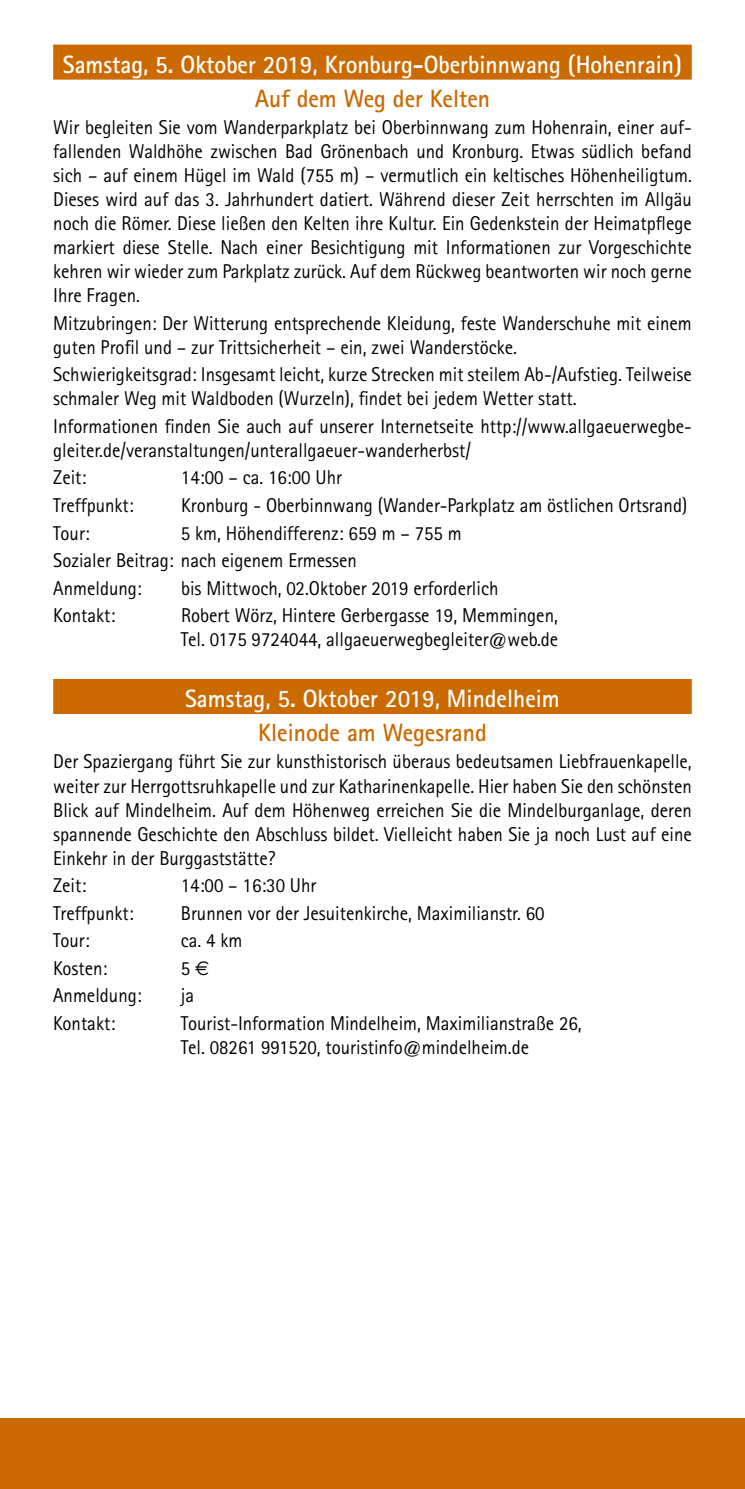
<style>
.page{position:relative;width:745px;height:1489px;background:#fff}
.page>*{position:absolute;margin:0;border:0;box-sizing:border-box;transform-origin:0 0}
.t1{font:700 25px "Rotis Sans Serif";color:#fff;scale:.94 1}
.t2{font:700 25px "Rotis Sans Serif";color:#ca6a00;scale:.94 1}
.t3{font:20px/24px "Rotis Sans Serif";color:#000;scale:.94 1}
.s1{font-family:"Euro Sans"}
</style>
<div class="page">
<div style="left:0;top:1417px;width:744px;height:71px;background:#ca6a00"></div>
<div style="left:53px;top:45px;width:638px;height:35px;background:#ca6a00"></div>
<div style="left:53px;top:679px;width:638px;height:35px;background:#ca6a00"></div>
<p class="t1" style="left:63px;top:49px;width:659px">Samstag, 5. Oktober 2019, Kronburg-Oberbinnwang (Hohenrain)</p>
<p class="t2" style="left:255px;top:82px;width:251px">Auf dem Weg der Kelten</p>
<p class="t3" style="left:53px;top:115px;width:680px;text-align:justify">Wir begleiten Sie vom Wanderparkplatz bei Oberbinnwang zum Hohenrain, einer auf&shy;fallenden Waldhöhe zwischen Bad Grönenbach und Kronburg. Etwas südlich befand sich – auf einem Hügel im Wald (755 m) – vermutlich ein keltisches Höhenheiligtum.<br>Dieses wird auf das 3. Jahrhundert datiert. Während dieser Zeit herrschten im Allgäu noch die Römer. Diese ließen den Kelten ihre Kultur. Ein Gedenkstein der Heimatpflege markiert diese Stelle. Nach einer Besichtigung mit Informationen zur Vorgeschichte kehren wir wieder zum Parkplatz zurück. Auf dem Rückweg beantworten wir noch gerne Ihre Fragen.</p>
<p class="t3" style="left:53px;top:311px;width:680px">Mitzubringen: Der Witterung entsprechende Kleidung, feste Wanderschuhe mit einem guten Profil und – zur Trittsicherheit – ein, zwei Wanderstöcke.</p>
<p class="t3" style="left:53px;top:362px;width:680px">Schwierigkeitsgrad: Insgesamt leicht, kurze Strecken mit steilem Ab-/Aufstieg. Teilweise schmaler Weg mit Waldboden (Wurzeln), findet bei jedem Wetter statt.</p>
<p class="t3" style="left:53px;top:414px;width:680px">Informationen finden Sie auch auf unserer Internetseite http://www.allgaeuerwegbe&shy;gleiter.de/veranstaltungen/unterallgaeuer-wanderherbst/</p>
<p class="t3" style="left:53px;top:465px;width:37px">Zeit:</p>
<p class="t3" style="left:181px;top:465px;width:173px">14:00 – ca. 16:00 Uhr</p>
<p class="t3" style="left:53px;top:493px;width:87px">Treffpunkt:</p>
<p class="t3" style="left:181px;top:493px;width:539px">Kronburg - Oberbinnwang (Wander-Parkplatz am östlichen Ortsrand)</p>
<p class="t3" style="left:53px;top:520px;width:40px">Tour:</p>
<p class="t3" style="left:53px;top:519px;width:436px;line-height:27.5px;text-indent:128px">5 km, Höhendifferenz: 659 m – 755 m<br>Sozialer Beitrag: nach eigenem Ermessen<br>Anmeldung:</p>
<p class="t3" style="left:181px;top:575px;width:339px">bis Mittwoch, 02.Oktober 2019 erforderlich</p>
<p class="t3" style="left:53px;top:603px;width:67px">Kontakt:</p>
<p class="t3" style="left:181px;top:603px;width:402px">Robert Wörz, Hintere Gerbergasse 19, Memmingen,<br>Tel. 0175 9724044, allgaeuerwegbegleiter@web.de</p>
<p class="t1" style="left:185px;top:683px;width:400px">Samstag, 5. Oktober 2019, Mindelheim</p>
<p class="t2" style="left:258px;top:716px;width:245px">Kleinode am Wegesrand</p>
<p class="t3" style="left:53px;top:749px;width:680px;text-align:justify">Der Spaziergang führt Sie zur kunsthistorisch überaus bedeutsamen Liebfrauenkapelle, weiter zur Herrgottsruhkapelle und zur Katharinenkapelle. Hier haben Sie den schönsten Blick auf Mindelheim. Auf dem Höhenweg erreichen Sie die Mindelburganlage, deren spannende Geschichte den Abschluss bildet. Vielleicht haben Sie ja noch Lust auf eine Einkehr in der Burggaststätte?</p>
<p class="t3" style="left:53px;top:873px;width:37px">Zeit:</p>
<p class="t3" style="left:181px;top:873px;width:146px">14:00 – 16:30 Uhr</p>
<p class="t3" style="left:53px;top:900px;width:87px">Treffpunkt:</p>
<p class="t3" style="left:181px;top:900px;width:388px">Brunnen vor der Jesuitenkirche, Maximilianstr. 60</p>
<p class="t3" style="left:53px;top:928px;width:40px">Tour:</p>
<p class="t3" style="left:181px;top:928px;width:67px">ca. 4 km</p>
<p class="t3" style="left:53px;top:955px;width:59px">Kosten:</p>
<p class="t3" style="left:181px;top:955px;width:32px">5 <span class="s1">€</span></p>
<p class="t3" style="left:53px;top:983px;width:96px">Anmeldung:</p>
<p class="t3" style="left:181px;top:983px;width:16px">ja</p>
<p class="t3" style="left:53px;top:1010px;width:67px">Kontakt:</p>
<p class="t3" style="left:181px;top:1010px;width:427px">Tourist-Information Mindelheim, Maximilianstraße 26,<br>Tel. 08261 991520, touristinfo@mindelheim.de</p>
</div>
